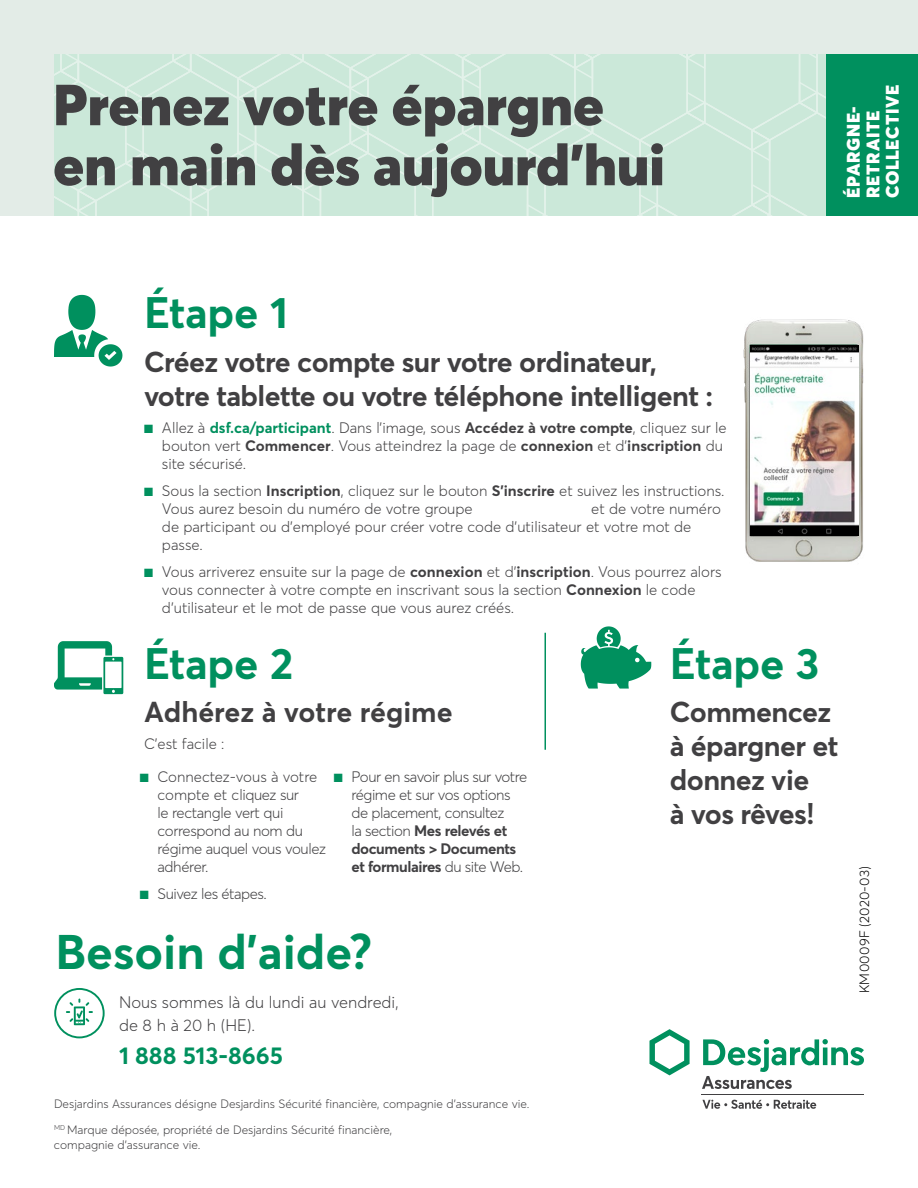
<style>
.page{position:relative;width:918px;height:1188px;background:#fff}
.page>*{position:absolute;margin:0;border:0;box-sizing:border-box;transform-origin:0 0}
.t1{font:900 57px/60px "Averta";color:#414042}
.t2{font:700 48px "Averta";color:#00905e}
.t3{font:700 43.5px "Averta";letter-spacing:-.005em;color:#00905e}
.t4{font:700 28.5px/34.2px "Averta";letter-spacing:-.02em;color:#414042}
.t5{font:700 28.5px "Averta";color:#414042}
.t6{font:700 24px "Averta";color:#00905e}
.t7{font:900 18px/19.5px "Averta";letter-spacing:.025em;color:#fff}
.t8{font:300 16.5px/22.5px "Averta";color:#414042}
.t9{font:300 15px/18px "Averta";color:#414042}
.t10{font:300 15px/18px "Averta";letter-spacing:-.03em;color:#414042}
.t11{font:300 15px/18px "Averta";letter-spacing:-.025em;color:#414042}
.t12{font:300 13.5px "Averta";letter-spacing:.015em;color:#000}
.t13{font:300 12px/26.1px "Averta";color:#414042}
.s1{color:#00905e}
.s2{font-weight:700;color:#00905e}
.s3{font-weight:700}
</style>
<div class="page">
<svg style="left:702px;top:1100px;width:114px;height:9px"></svg>
<hr style="left:702px;top:1094px;width:162px;height:1px;background:#414042">
<svg style="left:650px;top:1029px;width:40px;height:46px"></svg>
<svg style="left:702px;top:1039px;width:162px;height:50px"></svg>
<svg style="left:54px;top:295px;width:68px;height:72px"></svg>
<svg style="left:54px;top:641px;width:70px;height:54px"></svg>
<svg style="left:581px;top:626px;width:70px;height:63px"></svg>
<div style="left:0;top:0;width:918px;height:216px;background:#e3ece7"></div>
<svg style="left:54px;top:54px;width:773px;height:162px;background:#cce8da"></svg>
<svg style="left:54px;top:988px;width:51px;height:50px"></svg>
<div style="left:827px;top:54px;width:91px;height:162px;background:#00905e"></div>
<hr style="left:544px;top:633px;width:2px;height:117px;background:#00905e">
<img style="left:743px;top:319px;width:121px;height:243px">
<img style="left:751px;top:346px;width:107px;height:190px">
<h1 class="t1" style="left:53px;top:74px;width:613px">Prenez votre épargne en main dès aujourd’hui</h1>
<p class="t7" style="left:844px;top:198px;width:114px;rotate:-90deg">ÉPARGNE-<br>RETRAITE<br>COLLECTIVE</p>
<h3 class="t3" style="left:144px;top:285px;width:145px">Étape 1</h3>
<h3 class="t4" style="left:144px;top:344px;width:571px">Créez votre compte sur votre ordinateur, votre tablette ou votre téléphone intelligent :</h3>
<p class="t9" style="left:162px;top:419px;width:566px;text-indent:-18px"><span class="s1">■</span> Allez à <span class="s2">dsf.ca/participant</span>. Dans l’image, sous <span class="s3">Accédez à votre compte</span>, cliquez sur le bouton vert <span class="s3">Commencer</span>. Vous atteindrez la page de <span class="s3">connexion</span> et d’<span class="s3">inscription</span> du site sécurisé.</p>
<p class="t9" style="left:162px;top:482px;width:564px;text-indent:-18px"><span class="s1">■</span> Sous la section <span class="s3">Inscription</span>, cliquez sur le bouton <span class="s3">S’inscrire</span> et suivez les instructions.<br>Vous aurez besoin du numéro de votre groupe</p>
<p class="t9" style="left:162px;top:500px;width:560px;text-indent:429px">et de votre numéro de participant ou d’employé pour créer votre code d’utilisateur et votre mot de passe.</p>
<p class="t9" style="left:162px;top:563px;width:561px;text-indent:-18px"><span class="s1">■</span> Vous arriverez ensuite sur la page de <span class="s3">connexion</span> et d’<span class="s3">inscription</span>. Vous pourrez alors vous connecter à votre compte en inscrivant sous la section <span class="s3">Connexion</span> le code d’utilisateur et le mot de passe que vous aurez créés.</p>
<h3 class="t3" style="left:144px;top:636px;width:151px">Étape 2</h3>
<h3 class="t5" style="left:144px;top:694px;width:310px">Adhérez à votre régime</h3>
<p class="t9" style="left:144px;top:735px;width:82px">C’est facile :</p>
<h3 class="t3" style="left:670px;top:636px;width:151px">Étape 3</h3>
<h3 class="t4" style="left:670px;top:694px;width:170px">Commencez à épargner et donnez vie<br>à vos rêves!</h3>
<p class="t10" style="left:351px;top:768px;width:177px;text-indent:-18px"><span class="s1">■</span> Pour en savoir plus sur votre régime et sur vos options de placement, consultez<br>la section <span class="s3">Mes relevés et documents &gt; Documents et formulaires</span> du site Web.</p>
<p class="t11" style="left:157px;top:768px;width:170px;text-indent:-18px"><span class="s1">■</span> Connectez-vous à votre compte et cliquez sur<br>le rectangle vert qui correspond au nom du régime auquel vous voulez adhérer.</p>
<p class="t10" style="left:139px;top:885px;width:129px"><span class="s1">■</span> Suivez les étapes.</p>
<h2 class="t2" style="left:55px;top:921px;width:318px">Besoin d’aide?</h2>
<p class="t8" style="left:119px;top:991px;width:281px">Nous sommes là du lundi au vendredi, de 8 h à 20 h (HE).</p>
<h3 class="t6" style="left:119px;top:1040px;width:166px">1 888 513-8665</h3>
<p class="t13" style="left:54px;top:1091px;width:477px">Desjardins Assurances désigne Desjardins Sécurité financière, compagnie d’assurance vie.<br><sup>MD</sup> Marque déposée, propriété de Desjardins Sécurité financière,</p>
<p class="t13" style="left:54px;top:1131px;width:148px">compagnie d’assurance vie.</p>
<p class="t12" style="left:856px;top:993px;width:129px;rotate:-90deg">KM0009F (2020-03)</p>
</div>
